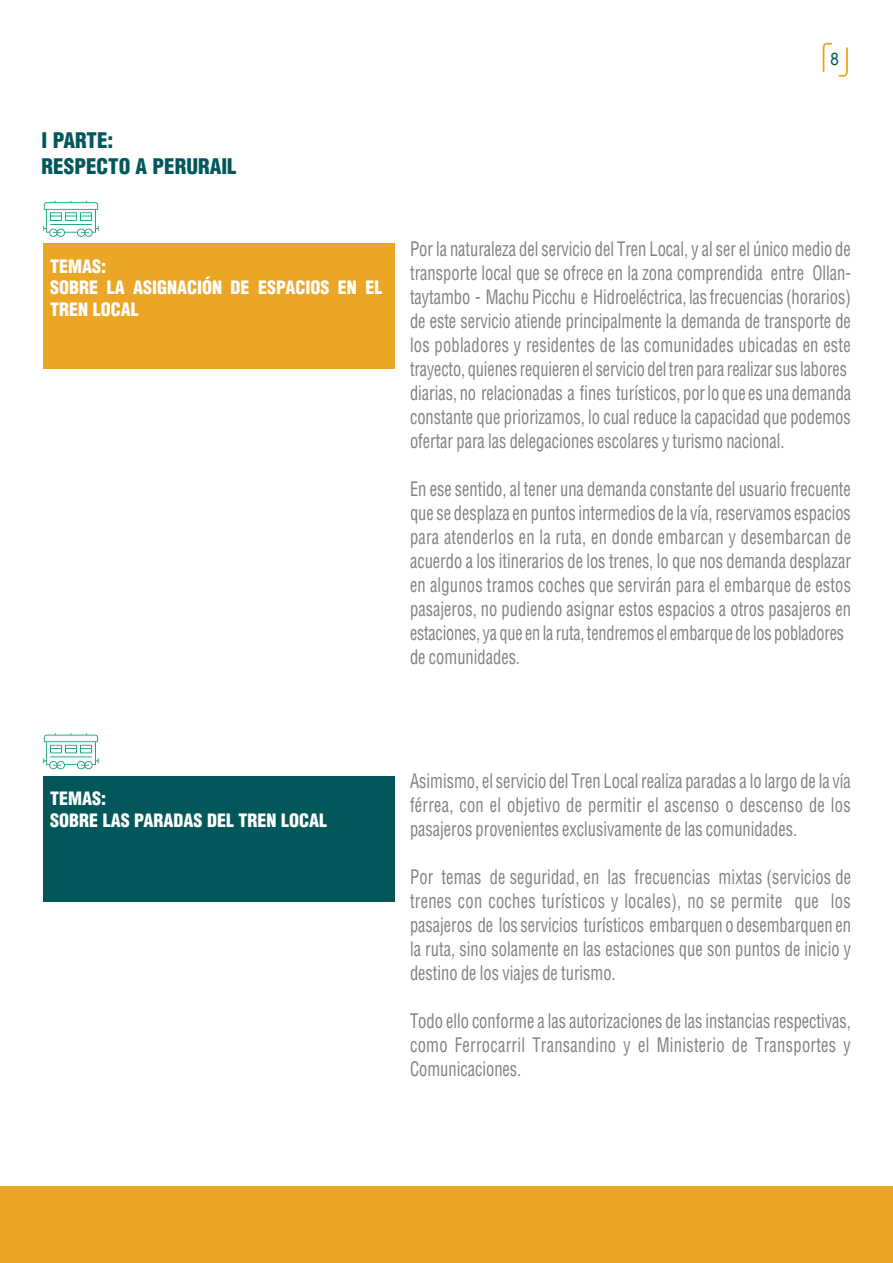
<style>
.page{position:relative;width:893px;height:1263px;background:#fff}
.page>*{position:absolute;margin:0;border:0;box-sizing:border-box;transform-origin:0 0}
.t1{font:900 condensed 21px/25.2px "Helvetica LT Std";color:#02575b}
.t2{font:condensed 19.5px/24px "Helvetica LT Std";color:#808080;text-align:justify;scale:.85 1}
.t3{font:900 condensed 18px/21.6px "Helvetica LT Std";color:#fff}
.t4{font:17.7px "Helvetica LT Std";color:#02575b;scale:.85 1}
</style>
<div class="page">
<div style="left:43px;top:243px;width:352px;height:126px;background:#eba626"></div>
<svg style="left:838px;top:47px;width:10px;height:30px"></svg>
<svg style="left:823px;top:43px;width:9px;height:29px"></svg>
<div style="left:0;top:1186px;width:893px;height:77px;background:#eba626"></div>
<svg style="left:42px;top:200px;width:58px;height:38px"></svg>
<div style="left:49px;top:223px;width:44px;height:3px;border:1px solid #fff"></div>
<div style="left:43px;top:776px;width:352px;height:125px;background:#02575b"></div>
<svg style="left:42px;top:732px;width:58px;height:38px"></svg>
<div style="left:49px;top:756px;width:44px;height:2px;border:1px solid #fff"></div>
<p class="t1" style="left:42px;top:128px;width:196px">I PARTE:<br>RESPECTO A PERURAIL</p>
<p class="t3" style="left:50px;top:255px;width:334px">TEMAS:<br>SOBRE LA ASIGNACIÓN DE ESPACIOS EN EL<br>TREN LOCAL</p>
<p class="t4" style="left:830px;top:48px;width:11px">8</p>
<p class="t2" style="left:410px;top:237px;width:521px;text-align:left">Por la naturaleza del servicio del Tren Local, y al ser el único medio de transporte local que se ofrece en la zona comprendida entre Ollan&shy;taytambo - Machu Picchu e Hidroeléctrica, las frecuencias (horarios) de este servicio atiende principalmente la demanda de transporte de los pobladores y residentes de las comunidades ubicadas en este trayecto, quienes requieren el servicio del tren para realizar sus labores diarias, no relacionadas a fines turísticos, por lo que es una demanda constante que priorizamos, lo cual reduce la capacidad que podemos ofertar para las delegaciones escolares y turismo nacional.</p>
<p class="t2" style="left:410px;top:477px;width:520px;text-align:left">En ese sentido, al tener una demanda constante del usuario frecuente que se desplaza en puntos intermedios de la vía, reservamos espacios para atenderlos en la ruta, en donde embarcan y desembarcan de acuerdo a los itinerarios de los trenes, lo que nos demanda desplazar en algunos tramos coches que servirán para el embarque de estos pasajeros, no pudiendo asignar estos espacios a otros pasajeros en estaciones, ya que en la ruta, tendremos el embarque de los pobladores de comunidades.</p>
<p class="t3" style="left:50px;top:787px;width:278px">TEMAS:<br>SOBRE LAS PARADAS DEL TREN LOCAL</p>
<p class="t2" style="left:410px;top:769px;width:520px">Asimismo, el servicio del Tren Local realiza paradas a lo largo de la vía férrea, con el objetivo de permitir el ascenso o descenso de los pasajeros provenientes exclusivamente de las comunidades.</p>
<p class="t2" style="left:410px;top:865px;width:520px">Por temas de seguridad, en las frecuencias mixtas (servicios de trenes con coches turísticos y locales), no se permite que los pasajeros de los servicios turísticos embarquen o desembarquen en la ruta, sino solamente en las estaciones que son puntos de inicio y destino de los viajes de turismo.</p>
<p class="t2" style="left:410px;top:1009px;width:520px">Todo ello conforme a las autorizaciones de las instancias respectivas, como Ferrocarril Transandino y el Ministerio de Transportes y Comunicaciones.</p>
</div>
